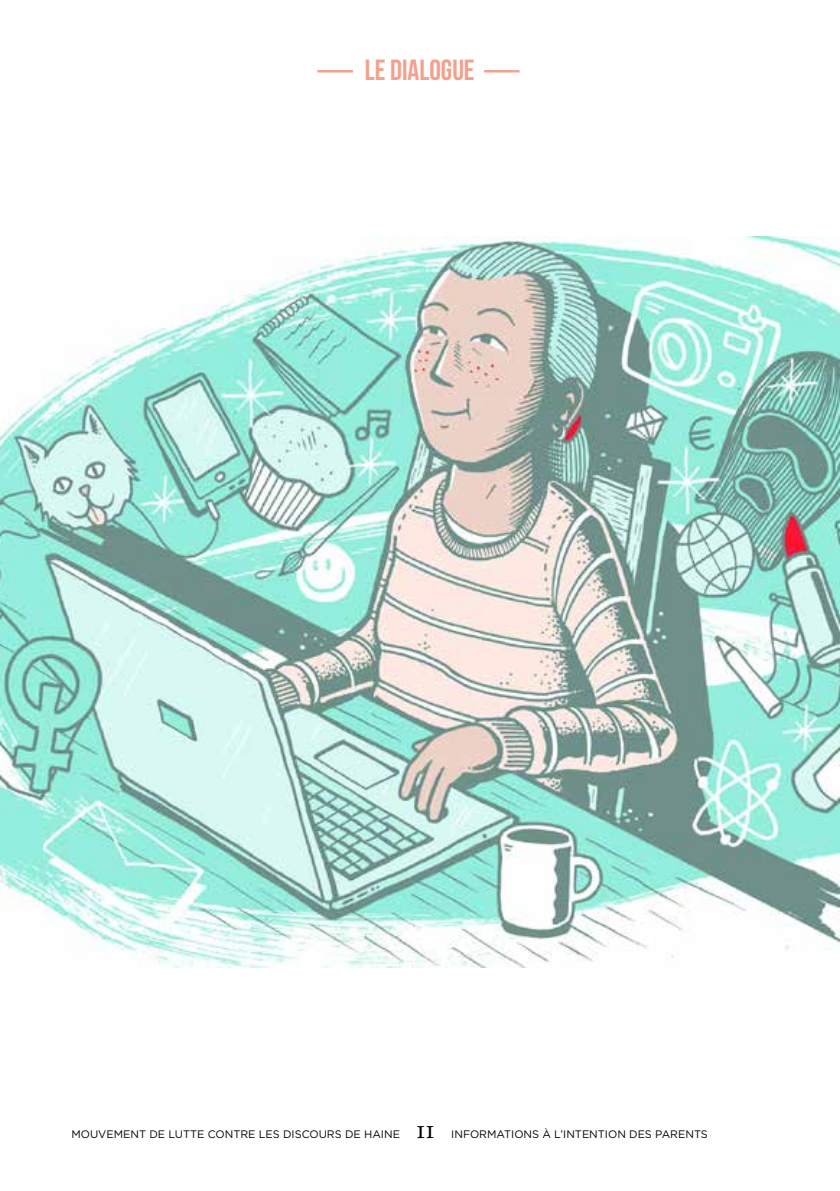
<style>
.page{position:relative;width:840px;height:1191px;background:#fff}
.page>*{position:absolute;margin:0;border:0;box-sizing:border-box;transform-origin:0 0}
.t1{font:29.2px "Bebas Neue";color:#f4a08c}
.t2{font:25.4px "Calluna";color:#000}
.t3{font:10.8px "Gotham";color:#000}
</style>
<div class="page">
<img style="left:0;top:237px;width:839px;height:730px">
<hr style="left:483px;top:70px;width:36px;height:2px;background:#f4a08c">
<hr style="left:317px;top:70px;width:36px;height:2px;background:#f4a08c">
<h1 class="t1" style="left:365px;top:54px;width:111px">LE DIALOGUE</h1>
<p class="t3" style="left:71px;top:1127px;width:330px">MOUVEMENT DE LUTTE CONTRE LES DISCOURS DE HAINE</p>
<h2 class="t2" style="left:416px;top:1114px;width:20px">11</h2>
<p class="t3" style="left:451px;top:1127px;width:258px">INFORMATIONS À L’INTENTION DES PARENTS</p>
</div>
